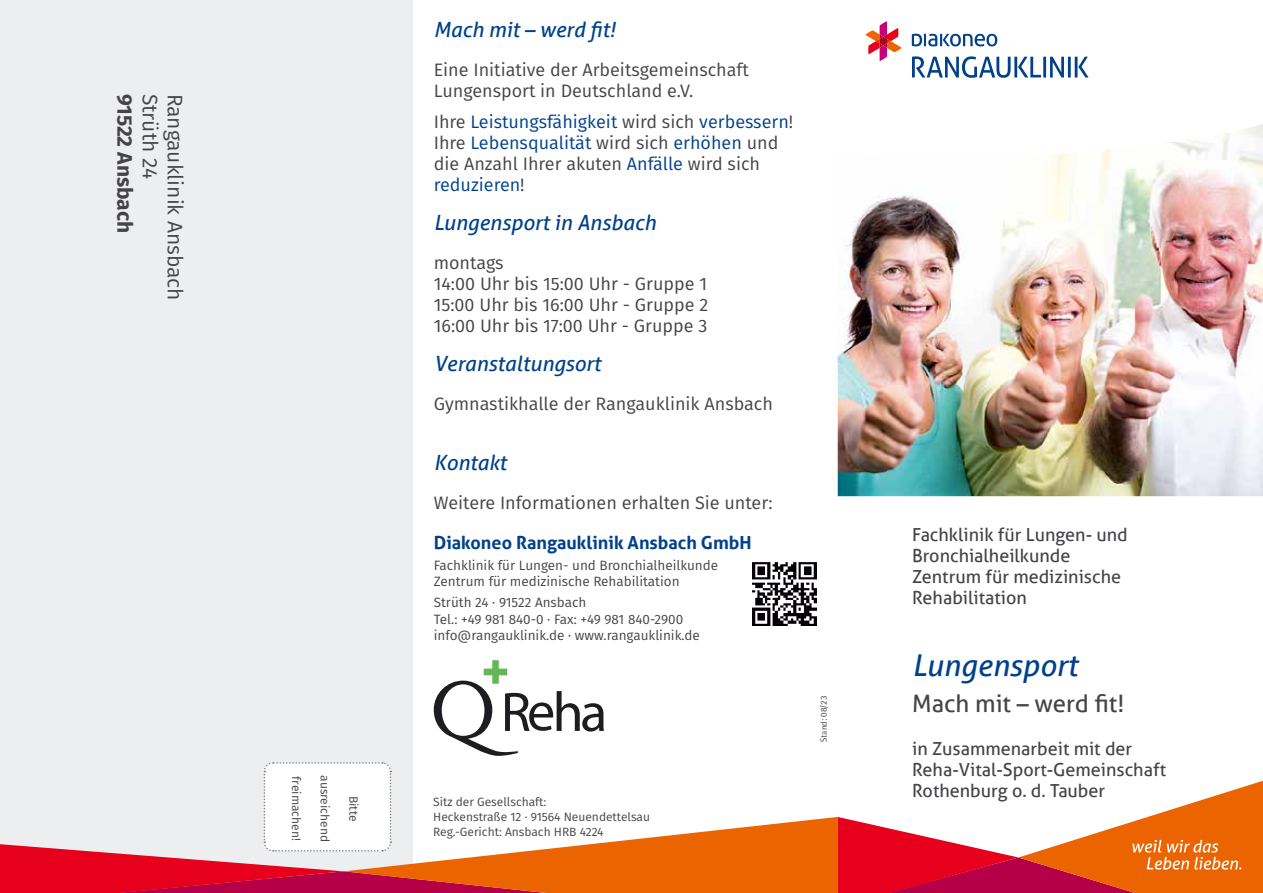
<style>
.page{position:relative;width:1263px;height:893px;background:#fff}
.page>*{position:absolute;margin:0;border:0;box-sizing:border-box;transform-origin:0 0}
.t1{font:italic 30px "Aller";color:#00418a}
.t2{font:24px "Aller";color:#454347}
.t3{font:italic 21px "Aller";color:#00418a}
.t4{font:21px "Fira Sans";color:#454347}
.t5{font:700 21px "Fira Sans";color:#454347}
.t6{font:18px/21px "Fira Sans";color:#454347}
.t7{font:18px/21.1px "Aller";color:#454347}
.t8{font:18px/21px "Fira Sans";color:#00418a}
.t9{font:700 18px "Aller";color:#00418a}
.t10{font:13.5px/16.5px "Fira Sans";color:#454347}
.t11{font:12px/15px "Fira Sans";color:#454347}
.t12{font:9px "Rotis Semisans AT";color:#454347}
.s1{color:#454347}
</style>
<div class="page">
<div style="left:0;top:0;width:412px;height:893px;background:#edeeef"></div>
<img style="left:838px;top:124px;width:425px;height:372px">
<svg style="left:912px;top:56px;width:176px;height:22px"></svg>
<svg style="left:865px;top:21px;width:37px;height:40px"></svg>
<svg style="left:912px;top:34px;width:85px;height:12px"></svg>
<img style="left:753px;top:562px;width:63px;height:63px">
<svg style="left:0;top:660px;width:1263px;height:233px"></svg>
<p class="t5" style="left:143px;top:94px;width:141px;rotate:90deg">91522 Ansbach</p>
<p class="t4" style="left:166px;top:94px;width:87px;rotate:90deg">Strüth 24</p>
<p class="t4" style="left:191px;top:94px;width:209px;rotate:90deg">Rangauklinik Ansbach</p>
<p class="t11" style="left:304px;top:776px;width:66px;rotate:90deg">freimachen!</p>
<p class="t11" style="left:333px;top:775px;width:68px;rotate:90deg">ausreichend</p>
<p class="t11" style="left:362px;top:796px;width:27px;rotate:90deg">Bitte</p>
<p class="t3" style="left:434px;top:16px;width:183px">Mach mit – werd fit!</p>
<p class="t6" style="left:434px;top:59px;width:317px">Eine Initiative der Arbeitsgemeinschaft<br>Lungensport in Deutschland e.V.</p>
<p class="t8" style="left:434px;top:111px;width:361px"><span class="s1">Ihre</span> Leistungsfähigkeit <span class="s1">wird sich</span> verbessern<span class="s1">!<br>Ihre</span> Lebensqualität <span class="s1">wird sich</span> erhöhen <span class="s1">und die Anzahl Ihrer akuten</span> Anfälle <span class="s1">wird sich </span>reduzieren<span class="s1">!</span></p>
<p class="t3" style="left:434px;top:210px;width:224px">Lungensport in Ansbach</p>
<p class="t6" style="left:434px;top:252px;width:276px">montags<br>14:00 Uhr bis 15:00 Uhr - Gruppe 1<br>15:00 Uhr bis 16:00 Uhr - Gruppe 2<br>16:00 Uhr bis 17:00 Uhr - Gruppe 3</p>
<p class="t3" style="left:434px;top:351px;width:169px">Veranstaltungsort</p>
<p class="t6" style="left:434px;top:393px;width:341px">Gymnastikhalle der Rangauklinik Ansbach</p>
<p class="t3" style="left:434px;top:450px;width:74px">Kontakt</p>
<p class="t6" style="left:434px;top:492px;width:340px">Weitere Informationen erhalten Sie unter:</p>
<p class="t9" style="left:434px;top:531px;width:319px">Diakoneo Rangauklinik Ansbach GmbH</p>
<p class="t10" style="left:434px;top:557px;width:286px">Fachklinik für Lungen- und Bronchialheilkunde<br>Zentrum für medizinische Rehabilitation</p>
<p class="t10" style="left:434px;top:594px;width:268px">Strüth 24 · 91522 Ansbach<br>Tel.: +49 981 840-0 · Fax: +49 981 840-2900 info@rangauklinik.de · www.rangauklinik.de</p>
<p class="t11" style="left:433px;top:794px;width:218px">Sitz der Gesellschaft:<br>Heckenstraße 12 · 91564 Neuendettelsau<br>Reg.-Gericht: Ansbach HRB 4224</p>
<p class="t12" style="left:818px;top:742px;width:48px;rotate:-90deg">Stand: 08/23</p>
<p class="t7" style="left:912px;top:524px;width:217px">Fachklinik für Lungen- und<br>Bronchialheilkunde<br>Zentrum für medizinische<br>Rehabilitation</p>
<h1 class="t1" style="left:912px;top:647px;width:167px">Lungensport</h1>
<h2 class="t2" style="left:912px;top:689px;width:214px">Mach mit – werd fit!</h2>
<p class="t7" style="left:912px;top:738px;width:255px">in Zusammenarbeit mit der<br>Reha-Vital-Sport-Gemeinschaft<br>Rothenburg o. d. Tauber</p>
</div>
